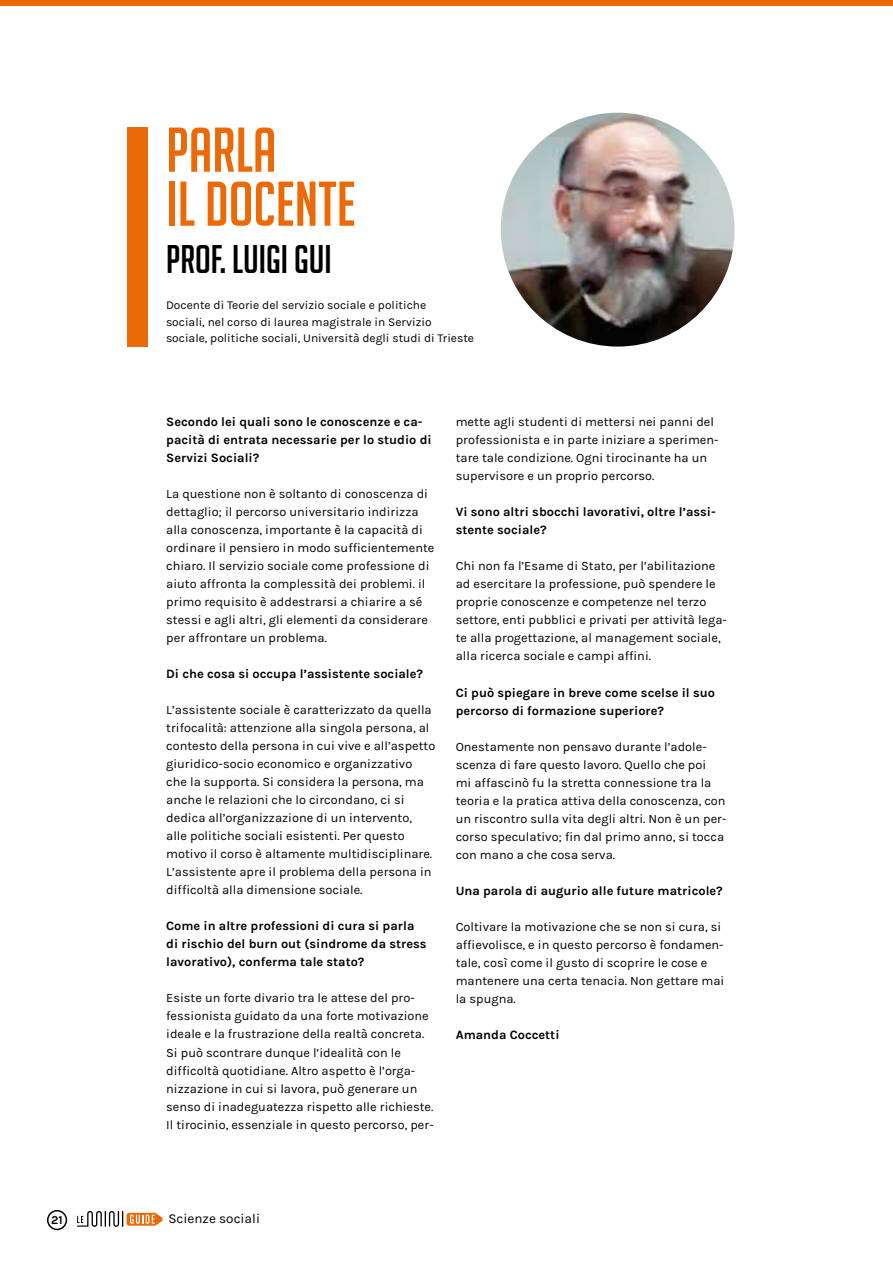
<style>
.page{position:relative;width:893px;height:1263px;background:#fff}
.page>*{position:absolute;margin:0;border:0;box-sizing:border-box;transform-origin:0 0}
.t1{font:61.5px/54px "Big Noodle Titling";color:#ec6907}
.t2{font:39px "Big Noodle Titling";color:#000}
.t3{font:13.5px "Karla";color:#000}
.t4{font:12.75px/18px "Karla";color:#000}
.t5{font:700 12.75px/18px "Karla";color:#000}
.t6{font:12px/16.5px "Karla";color:#000}
.t7{font:700 12px "Karla";color:#000}
</style>
<div class="page">
<svg style="left:77px;top:1211px;width:86px;height:16px"></svg>
<div style="left:47px;top:1210px;width:20px;height:20px;border:2px solid #000;border-radius:50%"></div>
<div style="left:0;top:0;width:893px;height:6px;background:#ec6907"></div>
<div style="left:128px;top:128px;width:20px;height:219px;background:#ec6907"></div>
<img style="left:501px;top:113px;width:234px;height:234px;border-radius:117px">
<h1 class="t1" style="left:166px;top:123px;width:191px">PARLA<br>IL DOCENTE</h1>
<h2 class="t2" style="left:166px;top:239px;width:167px">PROF. LUIGI GUI</h2>
<p class="t6" style="left:166px;top:297px;width:310px">Docente di Teorie del servizio sociale e politiche<br>sociali, nel corso di laurea magistrale in Servizio sociale, politiche sociali, Università degli studi di Trieste</p>
<p class="t5" style="left:166px;top:413px;width:267px">Secondo lei quali sono le conoscenze e ca&shy;pacità di entrata necessarie per lo studio di<br>Servizi Sociali?</p>
<p class="t4" style="left:166px;top:485px;width:270px">La questione non è soltanto di conoscenza di dettaglio; il percorso universitario indirizza alla conoscenza, importante è la capacità di ordinare il pensiero in modo sufficientemente chiaro. Il servizio sociale come professione di aiuto affronta la complessità dei problemi. il primo requisito è addestrarsi a chiarire a sé stessi e agli altri, gli elementi da considerare per affrontare un problema.</p>
<p class="t5" style="left:166px;top:665px;width:258px">Di che cosa si occupa l’assistente sociale?</p>
<p class="t4" style="left:166px;top:701px;width:271px">L’assistente sociale è caratterizzato da quella trifocalità: attenzione alla singola persona, al contesto della persona in cui vive e all’aspetto giuridico-socio economico e organizzativo che la supporta. Si considera la persona, ma anche le relazioni che lo circondano, ci si dedica all’organizzazione di un intervento, alle politiche sociali esistenti. Per questo motivo il corso è altamente multidisciplinare.<br>L’assistente apre il problema della persona in difficoltà alla dimensione sociale.</p>
<p class="t5" style="left:166px;top:917px;width:262px">Come in altre professioni di cura si parla di rischio del burn out (sindrome da stress lavorativo), conferma tale stato?</p>
<p class="t4" style="left:166px;top:989px;width:269px">Esiste un forte divario tra le attese del pro&shy;fessionista guidato da una forte motivazione ideale e la frustrazione della realtà concreta.<br>Si può scontrare dunque l’idealità con le difficoltà quotidiane. Altro aspetto è l’orga&shy;nizzazione in cui si lavora, può generare un senso di inadeguatezza rispetto alle richieste.<br>Il tirocinio, essenziale in questo percorso, per-</p>
<p class="t4" style="left:456px;top:413px;width:264px">mette agli studenti di mettersi nei panni del professionista e in parte iniziare a sperimen&shy;tare tale condizione. Ogni tirocinante ha un supervisore e un proprio percorso.</p>
<p class="t5" style="left:456px;top:503px;width:262px">Vi sono altri sbocchi lavorativi, oltre l’assi&shy;stente sociale?</p>
<p class="t4" style="left:456px;top:557px;width:273px">Chi non fa l’Esame di Stato, per l’abilitazione ad esercitare la professione, può spendere le proprie conoscenze e competenze nel terzo settore, enti pubblici e privati per attività lega&shy;te alla progettazione, al management sociale, alla ricerca sociale e campi affini.</p>
<p class="t5" style="left:456px;top:683px;width:261px">Ci può spiegare in breve come scelse il suo percorso di formazione superiore?</p>
<p class="t4" style="left:456px;top:737px;width:272px">Onestamente non pensavo durante l’adole&shy;scenza di fare questo lavoro. Quello che poi<br>mi affascinò fu la stretta connessione tra la teoria e la pratica attiva della conoscenza, con un riscontro sulla vita degli altri. Non è un per&shy;corso speculativo; fin dal primo anno, si tocca con mano a che cosa serva.</p>
<p class="t5" style="left:456px;top:881px;width:269px">Una parola di augurio alle future matricole?</p>
<p class="t4" style="left:456px;top:917px;width:270px">Coltivare la motivazione che se non si cura, si affievolisce, e in questo percorso è fondamen&shy;tale, così come il gusto di scoprire le cose e mantenere una certa tenacia. Non gettare mai la spugna.</p>
<p class="t5" style="left:456px;top:1025px;width:105px">Amanda Coccetti</p>
<p class="t7" style="left:51px;top:1213px;width:13px">21</p>
<p class="t3" style="left:168px;top:1211px;width:93px">Scienze sociali</p>
</div>
